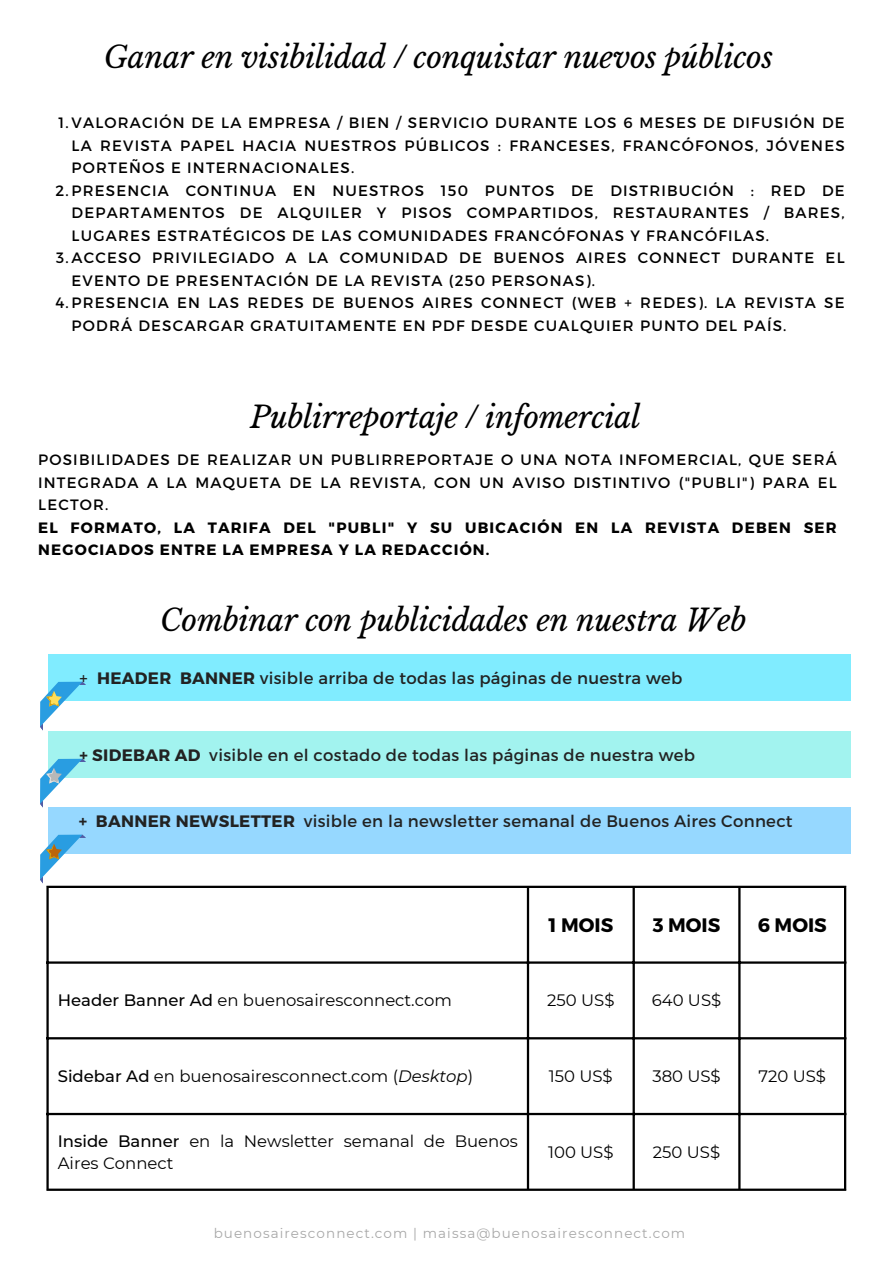
<style>
.page{position:relative;width:893px;height:1264px;background:#fff}
.page>*{position:absolute;margin:0;border:0;box-sizing:border-box;transform-origin:0 0}
.t1{font:italic 30px "Libre Baskerville";letter-spacing:-.01em;color:#000}
.t2{font:700 19.5px "Montserrat";color:#000}
.t3{font:16.5px "Montserrat";letter-spacing:.02em;color:#222}
.t4{font:16.5px/22.5px "Montserrat";color:#000}
.t5{font:15px/22.5px "Montserrat";letter-spacing:.08em;color:#000;text-align:justify}
.t6{font:700 15px/22.5px "Montserrat";letter-spacing:.08em;color:#000}
.t7{font:13.5px "Montserrat";letter-spacing:.08em;color:#a8a8a8}
.s1{font-weight:700}
.s2{font-weight:500}
.s3{font-style:italic}
</style>
<div class="page">
<div style="left:48px;top:654px;width:803px;height:47px;background:#80ecff"></div>
<div style="left:48px;top:731px;width:803px;height:46px;background:#a2f3ef"></div>
<div style="left:48px;top:807px;width:803px;height:46px;background:#96d8ff"></div>
<svg style="left:40px;top:681px;width:46px;height:49px"></svg>
<svg style="left:40px;top:758px;width:46px;height:49px"></svg>
<svg style="left:40px;top:834px;width:46px;height:49px"></svg>
<hr style="left:46px;top:888px;width:3px;height:300px;background:#000">
<hr style="left:527px;top:888px;width:2px;height:300px;background:#000">
<hr style="left:632px;top:888px;width:2px;height:300px;background:#000">
<hr style="left:738px;top:888px;width:2px;height:300px;background:#000">
<hr style="left:843px;top:888px;width:3px;height:300px;background:#000">
<hr style="left:46px;top:885px;width:800px;height:3px;background:#000">
<hr style="left:46px;top:961px;width:800px;height:2px;background:#000">
<hr style="left:46px;top:1037px;width:800px;height:2px;background:#000">
<hr style="left:46px;top:1112px;width:800px;height:3px;background:#000">
<hr style="left:46px;top:1188px;width:800px;height:2px;background:#000">
<p class="t1" style="left:104px;top:39px;width:670px">Ganar en visibilidad / conquistar nuevos públicos</p>
<p class="t5" style="left:72px;top:111px;width:774px;text-indent:-13px">1.VALORACIÓN DE LA EMPRESA / BIEN / SERVICIO DURANTE LOS 6 MESES DE DIFUSIÓN DE LA REVISTA PAPEL HACIA NUESTROS PÚBLICOS : FRANCESES, FRANCÓFONOS, JÓVENES PORTEÑOS E INTERNACIONALES.</p>
<p class="t5" style="left:72px;top:178px;width:774px;text-indent:-16px">2.PRESENCIA CONTINUA EN NUESTROS 150 PUNTOS DE DISTRIBUCIÓN : RED DE DEPARTAMENTOS DE ALQUILER Y PISOS COMPARTIDOS, RESTAURANTES / BARES, LUGARES ESTRATÉGICOS DE LAS COMUNIDADES FRANCÓFONAS Y FRANCÓFILAS.</p>
<p class="t5" style="left:72px;top:246px;width:774px;text-indent:-15px">3.ACCESO PRIVILEGIADO A LA COMUNIDAD DE BUENOS AIRES CONNECT DURANTE EL<br>EVENTO DE PRESENTACIÓN DE LA REVISTA (250 PERSONAS).</p>
<p class="t5" style="left:72px;top:291px;width:774px;text-indent:-16px">4.PRESENCIA EN LAS REDES DE BUENOS AIRES CONNECT (WEB + REDES). LA REVISTA SE<br>PODRÁ DESCARGAR GRATUITAMENTE EN PDF DESDE CUALQUIER PUNTO DEL PAÍS.</p>
<p class="t1" style="left:250px;top:399px;width:392px">Publirreportaje / infomercial</p>
<p class="t5" style="left:38px;top:448px;width:800px">POSIBILIDADES DE REALIZAR UN PUBLIRREPORTAJE O UNA NOTA INFOMERCIAL, QUE SERÁ INTEGRADA A LA MAQUETA DE LA REVISTA, CON UN AVISO DISTINTIVO ("PUBLI") PARA EL LECTOR.</p>
<p class="t6" style="left:38px;top:515px;width:800px">EL FORMATO, LA TARIFA DEL "PUBLI" Y SU UBICACIÓN EN LA REVISTA DEBEN SER<br>NEGOCIADOS ENTRE LA EMPRESA Y LA REDACCIÓN.</p>
<p class="t1" style="left:160px;top:602px;width:588px">Combinar con publicidades en nuestra Web</p>
<p class="t3" style="left:79px;top:667px;width:604px">+ <span class="s1">HEADER BANNER</span> visible arriba de todas las páginas de nuestra web</p>
<p class="t3" style="left:79px;top:744px;width:617px"><span class="s1">+ SIDEBAR AD</span> visible en el costado de todas las páginas de nuestra web</p>
<p class="t3" style="left:79px;top:810px;width:715px"><span class="s1">+ BANNER NEWSLETTER</span> visible en la newsletter semanal de Buenos Aires Connect</p>
<p class="t2" style="left:548px;top:912px;width:66px">1 MOIS</p>
<p class="t2" style="left:652px;top:912px;width:69px">3 MOIS</p>
<p class="t2" style="left:757px;top:912px;width:70px">6 MOIS</p>
<p class="t4" style="left:58px;top:989px;width:395px"><span class="s2">Header Banner Ad</span> en buenosairesconnect.com</p>
<p class="t4" style="left:547px;top:989px;width:69px">250 US$</p>
<p class="t4" style="left:651px;top:989px;width:71px">640 US$</p>
<p class="t4" style="left:58px;top:1064px;width:417px"><span class="s2">Sidebar Ad</span> en buenosairesconnect.com (<span class="s3">Desktop</span>)</p>
<p class="t4" style="left:549px;top:1064px;width:65px">150 US$</p>
<p class="t4" style="left:652px;top:1064px;width:70px">380 US$</p>
<p class="t4" style="left:758px;top:1064px;width:69px">720 US$</p>
<p class="t4" style="left:58px;top:1129px;width:461px"><span class="s2">Inside Banner</span> en la Newsletter semanal de Buenos<br>Aires Connect</p>
<p class="t4" style="left:548px;top:1140px;width:67px">100 US$</p>
<p class="t4" style="left:653px;top:1140px;width:69px">250 US$</p>
<p class="t7" style="left:214px;top:1224px;width:473px">buenosairesconnect.com | maissa@buenosairesconnect.com</p>
</div>
